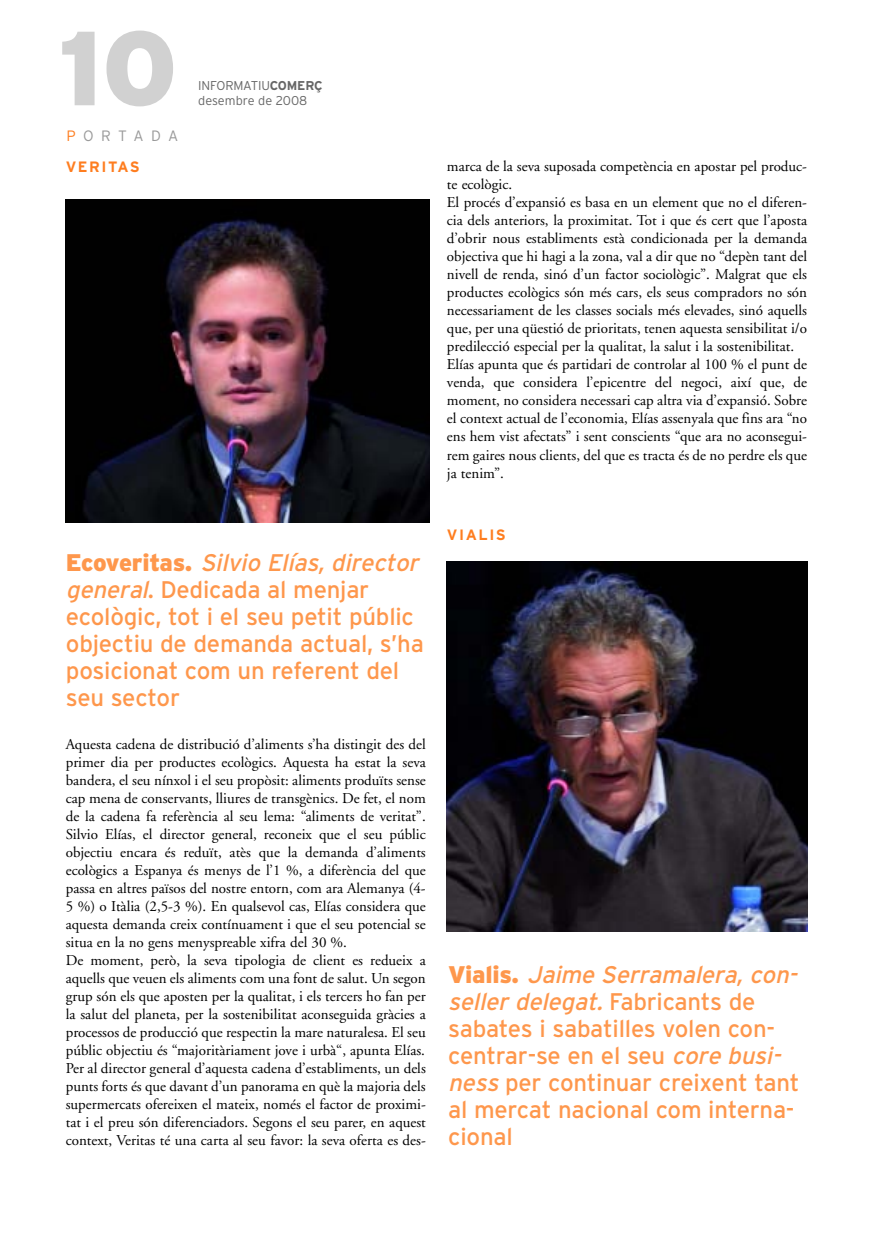
<style>
.page{position:relative;width:893px;height:1234px;background:#fff}
.page>*{position:absolute;margin:0;border:0;box-sizing:border-box;transform-origin:0 0}
.t1{font:900 105px "Interstate";color:#d1d1d1}
.t2{font:24px/27px "Interstate";letter-spacing:-.01em;color:#fe974c}
.t3{font:15px/18px "Adobe Garamond";color:#000}
.t4{font:700 15px "Interstate";letter-spacing:.1em;color:#fe7d1f}
.t5{font:300 15px "Interstate";letter-spacing:.49em;color:#999}
.t6{font:300 12.75px/15.3px "Interstate";letter-spacing:-.015em;color:#666}
.s1{color:#fe7d1f}
.s2{font-weight:700}
.s3{font-weight:900}
.s4{font-style:italic}
</style>
<div class="page">
<img style="left:446px;top:562px;width:362px;height:368px">
<img style="left:65px;top:199px;width:364px;height:324px">
<h1 class="t1" style="left:58px;top:8px;width:121px">10</h1>
<p class="t5" style="left:66px;top:127px;width:113px"><span class="s1">P</span>ORTADA</p>
<p class="t4" style="left:66px;top:158px;width:76px">VERITAS</p>
<p class="t6" style="left:198px;top:78px;width:126px">INFORMATIU<span class="s2">COMERÇ </span>desembre de 2008</p>
<h2 class="t2" style="left:66px;top:549px;width:359px"><span class="s3">Ecove r i ta s.</span> <span class="s4">Silvio Elías, director general</span>. Dedicada al menjar ecològic, tot i el seu petit públic objectiu de demanda actual, s’ha posicionat com un referent del seu sector</h2>
<p class="t3" style="left:66px;top:736px;width:362px">Aquesta cadena de distribució d’aliments s’ha distingit des del primer dia per productes ecològics. Aquesta ha estat la seva bandera, el seu nínxol i el seu propòsit: aliments produïts sense cap mena de conservants, lliures de transgènics. De fet, el nom de la cadena fa referència al seu lema: “aliments de veritat”.<br>Silvio Elías, el director general, reconeix que el seu públic objectiu encara és reduït, atès que la demanda d’aliments ecològics a Espanya és menys de l’1 %, a diferència del que passa en altres països del nostre entorn, com ara Alemanya (4- 5 %) o Itàlia (2,5-3 %). En qualsevol cas, Elías considera que aquesta demanda creix contínuament i que el seu potencial se situa en la no gens menyspreable xifra del 30 %.<br>De moment, però, la seva tipologia de client es redueix a aquells que veuen els aliments com una font de salut. Un segon grup són els que aposten per la qualitat, i els tercers ho fan per la salut del planeta, per la sostenibilitat aconseguida gràcies a processos de producció que respectin la mare naturalesa. El seu públic objectiu és “majoritàriament jove i urbà“, apunta Elías.<br>Per al director general d’aquesta cadena d’establiments, un dels punts forts és que davant d’un panorama en què la majoria dels supermercats ofereixen el mateix, només el factor de proximi&shy;tat i el preu són diferenciadors. Segons el seu parer, en aquest context, Veritas té una carta al seu favor: la seva oferta es des-</p>
<p class="t3" style="left:447px;top:159px;width:362px">marca de la seva suposada competència en apostar pel produc&shy;te ecològic.<br>El procés d’expansió es basa en un element que no el diferen&shy;cia dels anteriors, la proximitat. Tot i que és cert que l’aposta d’obrir nous establiments està condicionada per la demanda objectiva que hi hagi a la zona, val a dir que no “depèn tant del nivell de renda, sinó d’un factor sociològic”. Malgrat que els productes ecològics són més cars, els seus compradors no són necessariament de les classes socials més elevades, sinó aquells que, per una qüestió de prioritats, tenen aquesta sensibilitat i/o predilecció especial per la qualitat, la salut i la sostenibilitat.<br>Elías apunta que és partidari de controlar al 100 % el punt de venda, que considera l’epicentre del negoci, així que, de moment, no considera necessari cap altra via d’expansió. Sobre el context actual de l’economia, Elías assenyala que fins ara “no ens hem vist afectats” i sent conscients “que ara no aconsegui&shy;rem gaires nous clients, del que es tracta és de no perdre els que ja tenim”.</p>
<p class="t4" style="left:447px;top:526px;width:60px">VIALIS</p>
<h2 class="t2" style="left:448px;top:960px;width:354px"><span class="s3">Vi a l i s.</span> <span class="s4">Jaime Serramalera, con&shy;seller delegat.</span> Fa b r i ca nts d e sabates i sabatilles volen con&shy;centrar-se en el seu <span class="s4">core busi&shy;ness</span> per continuar creixent tant al mercat nacional com interna&shy;cional</h2>
</div>
